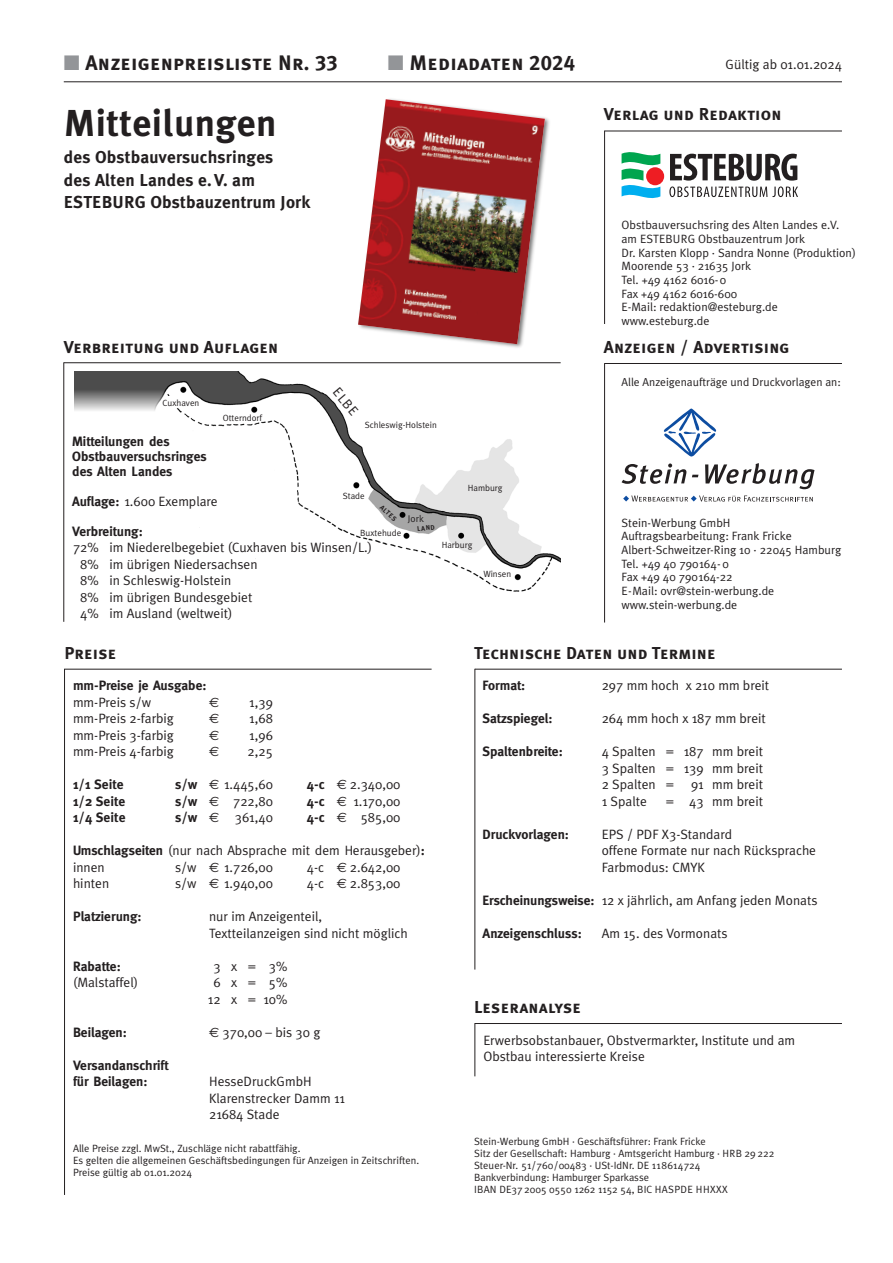
<style>
.page{position:relative;width:893px;height:1263px;background:#fff}
.page>*{position:absolute;margin:0;border:0;box-sizing:border-box;transform-origin:0 0}
.t1{font:700 37.5px "Meta Plus";letter-spacing:.01em;color:#231f20}
.t2{font:21px "Meta Plus Bold Caps";letter-spacing:.01em;color:#231f20}
.t3{font:17.25px "Meta Plus Bold Caps";letter-spacing:.01em;color:#231f20}
.t4{font:700 17.25px/22.5px "Meta Plus";letter-spacing:.01em;color:#231f20}
.t5{font:13.5px/16.5px "Meta Plus Normal";color:#231f20}
.t6{font:700 13.5px/15px "Meta";color:#231f20}
.t7{font:13.5px "Meta";color:#231f20}
.t8{font:700 13.5px "Meta Plus";color:#231f20}
.t9{font:13.5px "Euro Sans";color:#231f20}
.t10{font:12px/13.6px "Meta Plus Normal";color:#231f20}
.t11{font:11.55px "Meta Plus Normal";color:#231f20}
.t12{font:10.5px/12px "Meta Plus Normal";color:#231f20}
.t13{font:9.75px "Meta Plus Normal";color:#231f20}
.t14{font:9px "Meta Plus Normal";color:#231f20}
.t15{font:700 6.75px "Meta";color:#231f20}
.s1{color:#939598}
.s2{font-family:"Meta";font-weight:700}
.s3{font-family:"Meta Plus";font-weight:700}
.s4{font-family:"Euro Sans"}
.s5{font-weight:700}
</style>
<div class="page">
<img style="left:74px;top:372px;width:486px;height:220px">
<hr style="left:64px;top:81px;width:778px;height:1px;background:#231f20">
<hr style="left:64px;top:362px;width:497px;height:1px;background:#231f20">
<hr style="left:63px;top:362px;width:1px;height:260px;background:#231f20">
<hr style="left:65px;top:669px;width:367px;height:1px;background:#231f20">
<hr style="left:64px;top:669px;width:1px;height:526px;background:#231f20">
<hr style="left:475px;top:669px;width:367px;height:1px;background:#231f20">
<hr style="left:474px;top:669px;width:1px;height:300px;background:#231f20">
<hr style="left:475px;top:1023px;width:367px;height:1px;background:#231f20">
<hr style="left:474px;top:1023px;width:1px;height:53px;background:#231f20">
<hr style="left:605px;top:131px;width:237px;height:1px;background:#231f20">
<hr style="left:604px;top:131px;width:1px;height:193px;background:#231f20">
<svg style="left:664px;top:409px;width:52px;height:47px"></svg>
<hr style="left:605px;top:363px;width:237px;height:1px;background:#231f20">
<hr style="left:604px;top:363px;width:1px;height:259px;background:#231f20">
<div style="left:166px;top:396px;width:11px;height:11px;background:#fff"></div>
<img style="left:358px;top:99px;width:187px;height:245px">
<svg style="left:669px;top:154px;width:129px;height:43px"></svg>
<svg style="left:622px;top:152px;width:38px;height:46px"></svg>
<div style="left:646px;top:167px;width:18px;height:18px;background:#ee1d23;border-radius:50%"></div>
<svg style="left:622px;top:463px;width:64px;height:21px"></svg>
<svg style="left:692px;top:475px;width:6px;height:2px"></svg>
<svg style="left:705px;top:463px;width:109px;height:26px"></svg>
<svg style="left:623px;top:495px;width:190px;height:6px"></svg>
<h2 class="t2" style="left:64px;top:50px;width:275px"><span class="s1">■</span> Anzeigenpreisliste Nr. 33</h2>
<h2 class="t2" style="left:388px;top:50px;width:189px"><span class="s1">■</span> Mediadaten 2024</h2>
<h1 class="t1" style="left:64px;top:108px;width:214px">Mitteilungen</h1>
<p class="t4" style="left:64px;top:147px;width:248px">des Obstbauversuchsringes<br>des Alten Landes e. V. am<br>ESTEBURG Obstbauzentrum Jork</p>
<p class="t3" style="left:64px;top:337px;width:216px">Verbreitung und Auflagen</p>
<p class="t14" style="left:163px;top:399px;width:38px">Cuxhaven</p>
<p class="t14" style="left:223px;top:414px;width:41px">Otterndorf</p>
<p class="t5" style="left:341px;top:385px;width:32px;rotate:50deg">ELBE</p>
<p class="t14" style="left:365px;top:421px;width:73px">Schleswig-Holstein</p>
<p class="t6" style="left:72px;top:435px;width:136px">Mitteilungen des<br>Obstbauversuchsringes des Alten Landes</p>
<p class="t5" style="left:72px;top:494px;width:147px"><span class="s2">Auflage:</span> 1.600 Exemplare</p>
<p class="t6" style="left:72px;top:525px;width:72px">Verbreitung:</p>
<p class="t5" style="left:80px;top:540px;width:293px;text-indent:-7px">72% im Niederelbegebiet (Cuxhaven bis Winsen/L.)<br>8% im übrigen Niedersachsen<br>8% in Schleswig-Holstein<br>8% im übrigen Bundesgebiet<br>4% im Ausland (weltweit)</p>
<p class="t14" style="left:468px;top:485px;width:36px">Hamburg</p>
<p class="t14" style="left:343px;top:492px;width:23px">Stade</p>
<p class="t15" style="left:383px;top:504px;width:22px;rotate:44deg">ALTES</p>
<p class="t13" style="left:408px;top:514px;width:17px">Jork</p>
<p class="t15" style="left:417px;top:526px;width:19px;rotate:-6deg">LAND</p>
<p class="t14" style="left:360px;top:529px;width:43px">Buxtehude</p>
<p class="t14" style="left:442px;top:542px;width:32px">Harburg</p>
<p class="t14" style="left:483px;top:570px;width:29px">Winsen</p>
<p class="t5" style="left:726px;top:57px;width:118px">Gültig ab 01.01.2024</p>
<p class="t3" style="left:604px;top:104px;width:179px">Verlag und Redaktion</p>
<p class="t10" style="left:622px;top:219px;width:236px">Obstbauversuchsring des Alten Landes e.V. am ESTEBURG Obstbauzentrum Jork<br>Dr. Karsten Klopp · Sandra Nonne (Produktion)<br>Moorende 53 · 21635 Jork<br>Tel. +49 4162 6016- 0<br>Fax +49 4162 6016-600<br>E-Mail: redaktion@esteburg.de www.esteburg.de</p>
<p class="t3" style="left:604px;top:337px;width:187px">Anzeigen / Advertising</p>
<p class="t11" style="left:622px;top:378px;width:221px">Alle Anzeigenaufträge und Druckvorlagen an:</p>
<p class="t10" style="left:622px;top:517px;width:221px">Stein-Werbung GmbH<br>Auftragsbearbeitung: Frank Fricke<br>Albert-Schweitzer-Ring 10 · 22045 Hamburg<br>Tel. +49 40 790164- 0<br>Fax +49 40 790164-22<br>E-Mail: ovr@stein-werbung.de www.stein-werbung.de</p>
<p class="t3" style="left:65px;top:643px;width:53px">Preise</p>
<p class="t6" style="left:73px;top:679px;width:135px">mm-Preise je Ausgabe:</p>
<p class="t5" style="left:73px;top:695px;width:80px">mm-Preis s/w</p>
<p class="t9" style="left:209px;top:694px;width:12px">€</p>
<p class="t5" style="left:249px;top:695px;width:25px">1,39</p>
<p class="t5" style="left:73px;top:711px;width:102px">mm-Preis 2-farbig</p>
<p class="t9" style="left:209px;top:711px;width:12px">€</p>
<p class="t5" style="left:249px;top:711px;width:25px">1,68</p>
<p class="t5" style="left:73px;top:728px;width:102px">mm-Preis 3-farbig</p>
<p class="t9" style="left:209px;top:727px;width:12px">€</p>
<p class="t5" style="left:249px;top:728px;width:25px">1,96</p>
<p class="t5" style="left:73px;top:744px;width:102px">mm-Preis 4-farbig</p>
<p class="t9" style="left:209px;top:744px;width:12px">€</p>
<p class="t5" style="left:248px;top:744px;width:27px">2,25</p>
<p class="t8" style="left:73px;top:779px;width:52px">1/1 Seite</p>
<p class="t5" style="left:175px;top:777px;width:99px"><span class="s3">s/w</span> <span class="s4">€</span> 1.445,60</p>
<p class="t5" style="left:307px;top:777px;width:95px"><span class="s3">4-c</span> <span class="s4">€</span> 2.340,00</p>
<p class="t8" style="left:73px;top:796px;width:54px">1/2 Seite</p>
<p class="t5" style="left:175px;top:794px;width:99px"><span class="s3">s/w</span> <span class="s4">€</span> 722,80</p>
<p class="t5" style="left:307px;top:794px;width:95px"><span class="s3">4-c</span> <span class="s4">€</span> 1.170,00</p>
<p class="t8" style="left:73px;top:812px;width:54px">1/4 Seite</p>
<p class="t5" style="left:175px;top:810px;width:99px"><span class="s3">s/w</span> <span class="s4">€</span> 361,40</p>
<p class="t5" style="left:307px;top:810px;width:95px"><span class="s3">4-c</span> <span class="s4">€</span> 585,00</p>
<p class="t7" style="left:73px;top:845px;width:353px"><span class="s5">Umschlagseiten</span> (nur nach Absprache mit dem Herausgeber)<span class="s5">:</span></p>
<p class="t5" style="left:73px;top:860px;width:33px">innen</p>
<p class="t5" style="left:175px;top:860px;width:99px">s/w <span class="s4">€</span> 1.726,00</p>
<p class="t5" style="left:307px;top:860px;width:95px">4-c <span class="s4">€</span> 2.642,00</p>
<p class="t5" style="left:73px;top:876px;width:38px">hinten</p>
<p class="t5" style="left:175px;top:876px;width:99px">s/w <span class="s4">€</span> 1.940,00</p>
<p class="t5" style="left:307px;top:876px;width:95px">4-c <span class="s4">€</span> 2.853,00</p>
<p class="t6" style="left:73px;top:910px;width:70px">Platzierung:</p>
<p class="t5" style="left:209px;top:909px;width:200px">nur im Anzeigenteil,<br>Textteilanzeigen sind nicht möglich</p>
<p class="t6" style="left:73px;top:960px;width:49px">Rabatte:</p>
<p class="t5" style="left:213px;top:959px;width:75px">3 x = 3%</p>
<p class="t5" style="left:73px;top:975px;width:67px">(Malstaffel)</p>
<p class="t5" style="left:208px;top:975px;width:81px;text-align:center">6 x = 5%<br>12 x = 10%</p>
<p class="t6" style="left:73px;top:1026px;width:55px">Beilagen:</p>
<p class="t5" style="left:209px;top:1025px;width:113px"><span class="s4">€</span> 370,00 – bis 30 g</p>
<p class="t6" style="left:73px;top:1058px;width:97px;line-height:16.5px">Versandanschrift für Beilagen:</p>
<p class="t5" style="left:209px;top:1074px;width:137px">HesseDruckGmbH<br>Klarenstrecker Damm 11<br>21684 Stade</p>
<p class="t12" style="left:73px;top:1143px;width:348px">Alle Preise zzgl. MwSt., Zuschläge nicht rabattfähig.<br>Es gelten die allgemeinen Geschäftsbedingungen für Anzeigen in Zeitschriften.<br>Preise gültig ab 01.01.2024</p>
<p class="t3" style="left:474px;top:643px;width:243px">Technische Daten und Termine</p>
<p class="t6" style="left:483px;top:679px;width:44px">Format:</p>
<p class="t5" style="left:602px;top:678px;width:169px">297 mm hoch x 210 mm breit</p>
<p class="t6" style="left:483px;top:712px;width:71px">Satzspiegel:</p>
<p class="t5" style="left:602px;top:711px;width:166px">264 mm hoch x 187 mm breit</p>
<p class="t6" style="left:483px;top:745px;width:82px">Spaltenbreite:</p>
<p class="t5" style="left:602px;top:744px;width:163px;text-align:justify">4 Spalten = 187 mm breit 3 Spalten = 139 mm breit 2 Spalten = 91 mm breit 1 Spalte</p>
<p class="t5" style="left:665px;top:794px;width:99px">= 43 mm breit</p>
<p class="t6" style="left:483px;top:828px;width:88px">Druckvorlagen:</p>
<p class="t5" style="left:602px;top:827px;width:216px">EPS / PDF X3-Standard<br>offene Formate nur nach Rücksprache<br>Farbmodus: CMYK</p>
<p class="t5" style="left:483px;top:893px;width:336px"><span class="s2">Erscheinungsweise:</span> 12 x jährlich, am Anfang jeden Monats</p>
<p class="t6" style="left:483px;top:927px;width:101px">Anzeigenschluss:</p>
<p class="t5" style="left:602px;top:926px;width:127px">Am 15. des Vormonats</p>
<p class="t3" style="left:474px;top:997px;width:108px">Leseranalyse</p>
<p class="t5" style="left:483px;top:1033px;width:313px">Erwerbsobstanbauer, Obstvermarkter, Institute und am<br>Obstbau interessierte Kreise</p>
<p class="t12" style="left:474px;top:1136px;width:302px">Stein-Werbung GmbH · Geschäftsführer: Frank Fricke<br>Sitz der Gesellschaft: Hamburg · Amtsgericht Hamburg · HRB 29 222<br>Steuer-Nr. 51/760/00483 · USt-IdNr. DE 118614724<br>Bankverbindung: Hamburger Sparkasse<br>IBAN DE37 2005 0550 1262 1152 54, BIC HASPDE HHXXX</p>
</div>
